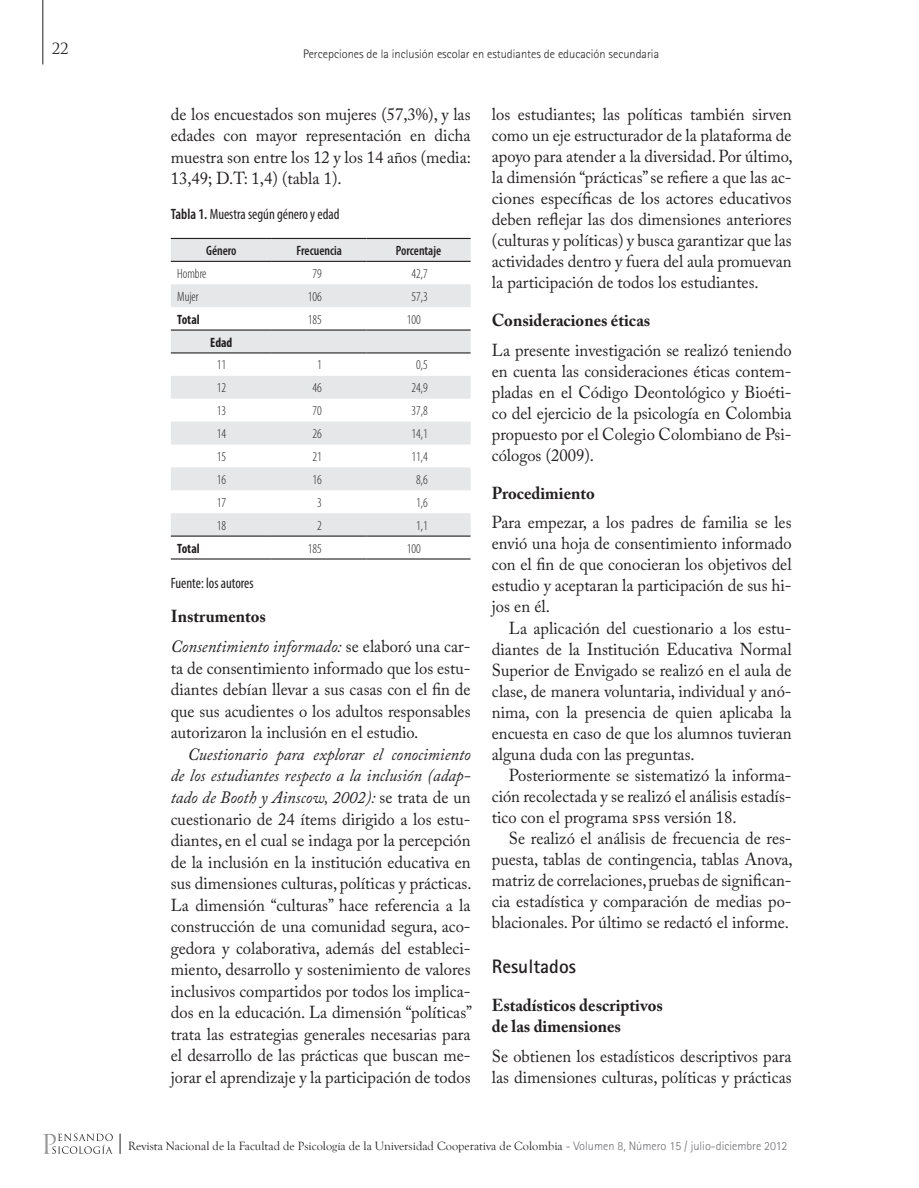
<style>
.page{position:relative;width:919px;height:1188px;background:#fff}
.page>*{position:absolute;margin:0;border:0;box-sizing:border-box;transform-origin:0 0}
.t1{font:700 19.5px "Rotis Sans Serif Std";color:#231f20}
.t2{font:17.25px/21px "Adobe Caslon Pro";color:#231f20;text-align:justify;scale:.96 1}
.t3{font:700 17.25px/21px "Adobe Caslon Pro";color:#231f20;scale:.96 1}
.t4{font:italic 17.25px/30px "Adobe Caslon Pro";color:#231f20;scale:.96 1}
.t5{font:condensed 15px "Myriad Pro";color:#231f20;scale:.96 1}
.t6{font:15px "Trajan Pro";color:#231f20}
.t7{font:300 condensed 13.5px "Myriad Pro";color:#231f20;scale:.96 1}
.t8{font:600 condensed 13.5px "Myriad Pro";color:#231f20;scale:.96 1}
.t9{font:700 condensed 13.5px "Myriad Pro";color:#231f20;scale:.96 1}
.t10{font:12.3px "Goudy Old Style T";color:#231f20}
.t11{font:300 12.3px "Rotis Sans Serif Std";color:#231f20}
.s1{font-weight:600}
.s2{font-weight:700;font-style:normal}
.s3{font-style:normal}
.s4{font-style:italic}
.s5{font-family:"Rotis Sans Serif Std";font-weight:300;color:#6c6d70}
</style>
<div class="page">
<svg style="left:43px;top:1133px;width:70px;height:20px"></svg>
<hr style="left:42px;top:0;width:1px;height:64px;background:#231f20">
<svg style="left:120px;top:1133px;width:1px;height:20px"></svg>
<svg style="left:171px;top:239px;width:299px;height:296px;fill:#e6e7e9"></svg>
<hr style="left:171px;top:238px;width:101px;height:1px;background:#231f20">
<hr style="left:272px;top:238px;width:94px;height:1px;background:#231f20">
<hr style="left:366px;top:238px;width:104px;height:1px;background:#231f20">
<hr style="left:171px;top:261px;width:101px;height:1px;background:#231f20">
<hr style="left:272px;top:261px;width:94px;height:1px;background:#231f20">
<hr style="left:366px;top:261px;width:104px;height:1px;background:#231f20">
<hr style="left:171px;top:329px;width:101px;height:1px;background:#231f20">
<hr style="left:272px;top:329px;width:94px;height:1px;background:#231f20">
<hr style="left:366px;top:329px;width:104px;height:1px;background:#231f20">
<hr style="left:171px;top:352px;width:101px;height:1px;background:#231f20">
<hr style="left:272px;top:352px;width:94px;height:1px;background:#231f20">
<hr style="left:366px;top:352px;width:104px;height:1px;background:#231f20">
<hr style="left:171px;top:535px;width:101px;height:1px;background:#231f20">
<hr style="left:272px;top:535px;width:94px;height:1px;background:#231f20">
<hr style="left:366px;top:535px;width:104px;height:1px;background:#231f20">
<hr style="left:171px;top:558px;width:101px;height:1px;background:#231f20">
<hr style="left:272px;top:558px;width:94px;height:1px;background:#231f20">
<hr style="left:366px;top:558px;width:104px;height:1px;background:#231f20">
<p class="t6" style="left:52px;top:39px;width:19px">22</p>
<p class="t11" style="left:303px;top:46px;width:357px">Percepciones de la inclusión escolar en estudiantes de educación secundaria</p>
<p class="t2" style="left:171px;top:103px;width:314px;line-height:21.6px">de los encuestados son mujeres (57,3%), y las edades con mayor representación en dicha muestra son entre los 12 y los 14 años (media:<br>13,49; D.T: 1,4) (tabla 1).</p>
<p class="t5" style="left:171px;top:204px;width:177px"><span class="s1">Tabla 1.</span> Muestra según género y edad</p>
<p class="t8" style="left:206px;top:243px;width:33px">Género</p>
<p class="t8" style="left:296px;top:243px;width:49px">Frecuencia</p>
<p class="t8" style="left:396px;top:243px;width:49px">Porcentaje</p>
<p class="t7" style="left:177px;top:265px;width:32px">Hombre</p>
<p class="t7" style="left:312px;top:265px;width:11px">79</p>
<p class="t7" style="left:411px;top:265px;width:18px">42,7</p>
<p class="t7" style="left:177px;top:288px;width:24px">Mujer</p>
<p class="t7" style="left:308px;top:288px;width:16px">106</p>
<p class="t7" style="left:411px;top:288px;width:18px">57,3</p>
<p class="t9" style="left:177px;top:311px;width:25px">Total</p>
<p class="t7" style="left:308px;top:311px;width:16px">185</p>
<p class="t7" style="left:407px;top:311px;width:16px">100</p>
<p class="t9" style="left:210px;top:333px;width:24px">Edad</p>
<p class="t7" style="left:217px;top:357px;width:11px">11</p>
<p class="t7" style="left:317px;top:357px;width:6px">1</p>
<p class="t7" style="left:416px;top:357px;width:14px">0,5</p>
<p class="t7" style="left:217px;top:380px;width:11px">12</p>
<p class="t7" style="left:312px;top:380px;width:11px">46</p>
<p class="t7" style="left:411px;top:380px;width:18px">24,9</p>
<p class="t7" style="left:217px;top:403px;width:11px">13</p>
<p class="t7" style="left:312px;top:403px;width:11px">70</p>
<p class="t7" style="left:411px;top:403px;width:18px">37,8</p>
<p class="t7" style="left:217px;top:425px;width:11px">14</p>
<p class="t7" style="left:312px;top:425px;width:11px">26</p>
<p class="t7" style="left:411px;top:425px;width:18px">14,1</p>
<p class="t7" style="left:217px;top:448px;width:11px">15</p>
<p class="t7" style="left:312px;top:448px;width:11px">21</p>
<p class="t7" style="left:411px;top:448px;width:18px">11,4</p>
<p class="t7" style="left:217px;top:471px;width:11px">16</p>
<p class="t7" style="left:312px;top:471px;width:11px">16</p>
<p class="t7" style="left:416px;top:471px;width:14px">8,6</p>
<p class="t7" style="left:217px;top:494px;width:11px">17</p>
<p class="t7" style="left:317px;top:494px;width:6px">3</p>
<p class="t7" style="left:416px;top:494px;width:14px">1,6</p>
<p class="t7" style="left:217px;top:517px;width:11px">18</p>
<p class="t7" style="left:317px;top:517px;width:6px">2</p>
<p class="t7" style="left:416px;top:517px;width:14px">1,1</p>
<p class="t9" style="left:177px;top:539px;width:25px">Total</p>
<p class="t7" style="left:308px;top:540px;width:16px">185</p>
<p class="t7" style="left:407px;top:540px;width:16px">100</p>
<p class="t5" style="left:171px;top:573px;width:88px">Fuente: los autores</p>
<p class="t4" style="left:171px;top:601px;width:314px"><span class="s2">Instrumentos<br></span>Consentimiento informado: <span class="s3">se elaboró una car-</span></p>
<p class="t2" style="left:171px;top:657px;width:314px;line-height:21.6px">ta de consentimiento informado que los estu&shy;diantes debían llevar a sus casas con el fin de que sus acudientes o los adultos responsables autorizaron la inclusión en el estudio.</p>
<p class="t2" style="left:171px;top:743px;width:315px;line-height:21.6px;text-indent:17px"><span class="s4">Cuestionario para explorar el conocimiento de los estudiantes respecto a la inclusión (adap&shy;tado de Booth y Ainscow, 2002):</span> se trata de un cuestionario de 24 ítems dirigido a los estu&shy;diantes, en el cual se indaga por la percepción de la inclusión en la institución educativa en sus dimensiones culturas, políticas y prácticas.<br>La dimensión “culturas” hace referencia a la construcción de una comunidad segura, aco&shy;gedora y colaborativa, además del estableci&shy;miento, desarrollo y sostenimiento de valores inclusivos compartidos por todos los implica&shy;dos en la educación. La dimensión “políticas” trata las estrategias generales necesarias para el desarrollo de las prácticas que buscan me&shy;jorar el aprendizaje y la participación de todos</p>
<p class="t2" style="left:492px;top:103px;width:315px">los estudiantes; las políticas también sirven como un eje estructurador de la plataforma de apoyo para atender a la diversidad. Por último, la dimensión “prácticas” se refiere a que las ac&shy;ciones específicas de los actores educativos deben reflejar las dos dimensiones anteriores (culturas y políticas) y busca garantizar que las actividades dentro y fuera del aula promuevan la participación de todos los estudiantes.</p>
<p class="t3" style="left:492px;top:309px;width:166px">Consideraciones éticas</p>
<p class="t2" style="left:492px;top:339px;width:314px">La presente investigación se realizó teniendo en cuenta las consideraciones éticas contem&shy;pladas en el Código Deontológico y Bioéti&shy;co del ejercicio de la psicología en Colombia propuesto por el Colegio Colombiano de Psi&shy;cólogos (2009).</p>
<p class="t3" style="left:492px;top:482px;width:109px">Procedimiento</p>
<p class="t2" style="left:492px;top:512px;width:314px">Para empezar, a los padres de familia se les envió una hoja de consentimiento informado con el fin de que conocieran los objetivos del estudio y aceptaran la participación de sus hi&shy;jos en él.</p>
<p class="t2" style="left:492px;top:617px;width:314px;text-indent:17px">La aplicación del cuestionario a los estu&shy;diantes de la Institución Educativa Normal Superior de Envigado se realizó en el aula de clase, de manera voluntaria, individual y anó&shy;nima, con la presencia de quien aplicaba la encuesta en caso de que los alumnos tuvieran alguna duda con las preguntas.</p>
<p class="t2" style="left:492px;top:764px;width:314px;text-indent:17px">Posteriormente se sistematizó la informa&shy;ción recolectada y se realizó el análisis estadís&shy;tico con el programa spss versión 18.</p>
<p class="t2" style="left:492px;top:827px;width:315px;text-indent:17px">Se realizó el análisis de frecuencia de res&shy;puesta, tablas de contingencia, tablas Anova, matriz de correlaciones, pruebas de significan&shy;cia estadística y comparación de medias po&shy;blacionales. Por último se redactó el informe.</p>
<p class="t1" style="left:492px;top:954px;width:86px">Resultados</p>
<p class="t3" style="left:492px;top:994px;width:180px">Estadísticos descriptivos de las dimensiones</p>
<p class="t2" style="left:492px;top:1045px;width:314px">Se obtienen los estadísticos descriptivos para las dimensiones culturas, políticas y prácticas</p>
<p class="t10" style="left:128px;top:1138px;width:660px">Revista Nacional de la Facultad de Psicología de la Universidad Cooperativa de Colombia <span class="s5">- Volumen 8, Número 15 / julio-diciembre 2012</span></p>
</div>
